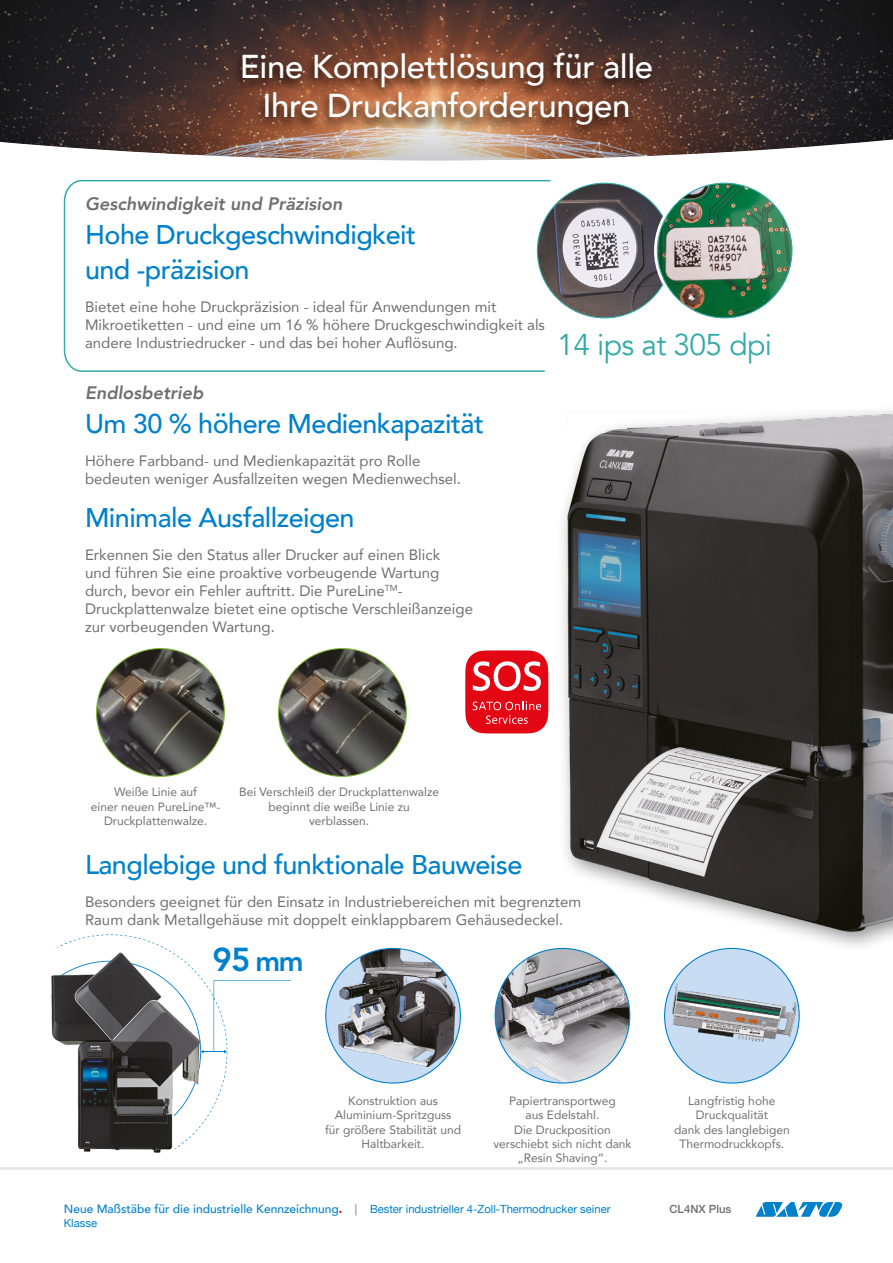
<style>
.page{position:relative;width:893px;height:1263px;background:#fff}
.page>*{position:absolute;margin:0;border:0;box-sizing:border-box;transform-origin:0 0}
.t1{font:500 33px/39.6px "Avenir";letter-spacing:-.01em;color:#fff;text-align:center}
.t2{font:800 32.85px "Avenir";color:#0081c9}
.t3{font:30px "Avenir";letter-spacing:-.02em;color:#32aaa7}
.t4{font:500 27px/34.5px "Avenir";letter-spacing:-.02em;color:#0081c9}
.t5{font:italic 800 18px "Avenir";color:#706f6f}
.t6{font:15px/18px "Avenir";color:#706f6f}
.t7{font:12px/14.4px "Avenir";color:#706f6f;text-align:center}
.t8{font:11.25px/13.5px "Helvetica Neue";color:#0081c9}
.t9{font:500 11.25px "Helvetica Neue";color:#706f6f}
.s1{font-size:28.5px}
.s2{font-family:"Avenir";font-weight:500;font-size:12px}
.s3{font-family:"Avenir";font-weight:900;font-size:12px;color:#e30613}
.s4{color:#706f6f}
</style>
<div class="page">
<div style="left:0;top:0;width:893px;height:161px;background:#000;opacity:.3"></div>
<svg style="left:465px;top:650px;width:83px;height:83px;background:#e83943"></svg>
<svg style="left:95px;top:647px;width:131px;height:131px"></svg>
<div style="left:93px;top:645px;width:135px;height:134px;border:3px solid #fff;border-radius:50%"></div>
<img style="left:96px;top:648px;width:128px;height:128px;border-radius:64px">
<div style="left:231px;top:50px;width:426px;height:89px;background:#000;opacity:.75"></div>
<svg style="left:756px;top:1202px;width:86px;height:15px"></svg>
<hr style="left:0;top:1168px;width:893px;height:2px;background:#e9e9e9">
<div style="left:555px;top:400px;width:338px;height:554px;background:#000;opacity:.45"></div>
<img style="left:567px;top:411px;width:326px;height:520px">
<svg style="left:57px;top:934px;width:234px;height:191px"></svg>
<img style="left:51px;top:953px;width:150px;height:199px">
<div style="left:322px;top:945px;width:142px;height:141px;border:3px solid #fff;border-radius:50%"></div>
<div style="left:326px;top:948px;width:134px;height:135px;background:#c8ddf4;border-radius:50%"></div>
<img style="left:337px;top:948px;width:123px;height:119px">
<img style="left:495px;top:948px;width:135px;height:135px">
<svg style="left:663px;top:947px;width:138px;height:138px"></svg>
<div style="left:661px;top:945px;width:141px;height:141px;border:3px solid #fff;border-radius:50%"></div>
<div style="left:665px;top:948px;width:134px;height:135px;background:#c8ddf4;border-radius:50%"></div>
<img style="left:672px;top:983px;width:124px;height:59px">
<svg style="left:277px;top:647px;width:131px;height:131px"></svg>
<div style="left:275px;top:645px;width:134px;height:134px;border:3px solid #fff;border-radius:50%"></div>
<img style="left:278px;top:648px;width:128px;height:128px;border-radius:64px">
<svg style="left:63px;top:179px;width:488px;height:193px"></svg>
<img style="left:537px;top:183px;width:135px;height:135px;border-radius:67px">
<div style="left:654px;top:180px;width:141px;height:141px;border:3px solid #fff;border-radius:50%"></div>
<img style="left:657px;top:183px;width:135px;height:135px;border-radius:67px">
<h1 class="t1" style="left:240px;top:45px;width:415px">Eine Komplettlösung für alle<br>Ihre Druckanforderungen</h1>
<p class="t5" style="left:85px;top:193px;width:259px">Geschwindigkeit und Präzision</p>
<h3 class="t4" style="left:85px;top:216px;width:333px">Hohe Druckgeschwindigkeit und -präzision</h3>
<p class="t6" style="left:85px;top:297px;width:461px">Bietet eine hohe Druckpräzision - ideal für Anwendungen mit<br>Mikroetiketten - und eine um 16 % höhere Druckgeschwindigkeit als andere Industriedrucker - und das bei hoher Auflösung.</p>
<p class="t5" style="left:85px;top:382px;width:120px">Endlosbetrieb</p>
<h3 class="t4" style="left:85px;top:405px;width:400px">Um 30 % höhere Medienkapazität</h3>
<p class="t6" style="left:85px;top:452px;width:377px">Höhere Farbband- und Medienkapazität pro Rolle bedeuten weniger Ausfallzeiten wegen Medienwechsel.</p>
<h3 class="t4" style="left:85px;top:499px;width:271px">Minimale Ausfallzeigen</h3>
<p class="t6" style="left:85px;top:545px;width:389px">Erkennen Sie den Status aller Drucker auf einen Blick<br>und führen Sie eine proaktive vorbeugende Wartung durch, bevor ein Fehler auftritt. Die PureLine<sup>TM</sup>-Druckplattenwalze bietet eine optische Verschleißanzeige zur vorbeugenden Wartung.</p>
<h3 class="t3" style="left:557px;top:326px;width:216px">14 ips at 305 dpi</h3>
<p class="t7" style="left:91px;top:785px;width:131px">Weiße Linie auf<br>einer neuen PureLine™-<br>Druckplattenwalze.</p>
<p class="t7" style="left:239px;top:785px;width:201px">Bei Verschleiß der Druckplattenwalze beginnt die weiße Linie zu verblassen.</p>
<h3 class="t4" style="left:85px;top:846px;width:439px">Langlebige und funktionale Bauweise</h3>
<p class="t6" style="left:85px;top:893px;width:498px">Besonders geeignet für den Einsatz in Industriebereichen mit begrenztem<br>Raum dank Metallgehäuse mit doppelt einklappbarem Gehäusedeckel.</p>
<h2 class="t2" style="left:212px;top:934px;width:93px">95 <span class="s1">mm</span></h2>
<p class="t7" style="left:325px;top:1093px;width:138px">Konstruktion aus<br>Aluminium-Spritzguss<br>für größere Stabilität und<br>Haltbarkeit.</p>
<p class="t7" style="left:493px;top:1093px;width:140px">Papiertransportweg<br>aus Edelstahl.<br>Die Druckposition verschiebt sich nicht dank „Resin Shaving“.</p>
<p class="t7" style="left:674px;top:1093px;width:117px">Langfristig hohe<br>Druckqualität<br>dank des langlebigen<br>Thermodruckkopfs.</p>
<p class="t8" style="left:64px;top:1203px;width:548px"><span class="s2">Neue Maßstäbe für die industrielle Kennzeichnung</span><span class="s3">.</span> <span class="s4">|</span> Bester industrieller 4-Zoll-Thermodrucker seiner<br>Klasse</p>
<p class="t9" style="left:669px;top:1200px;width:63px">CL4NX Plus</p>
</div>
